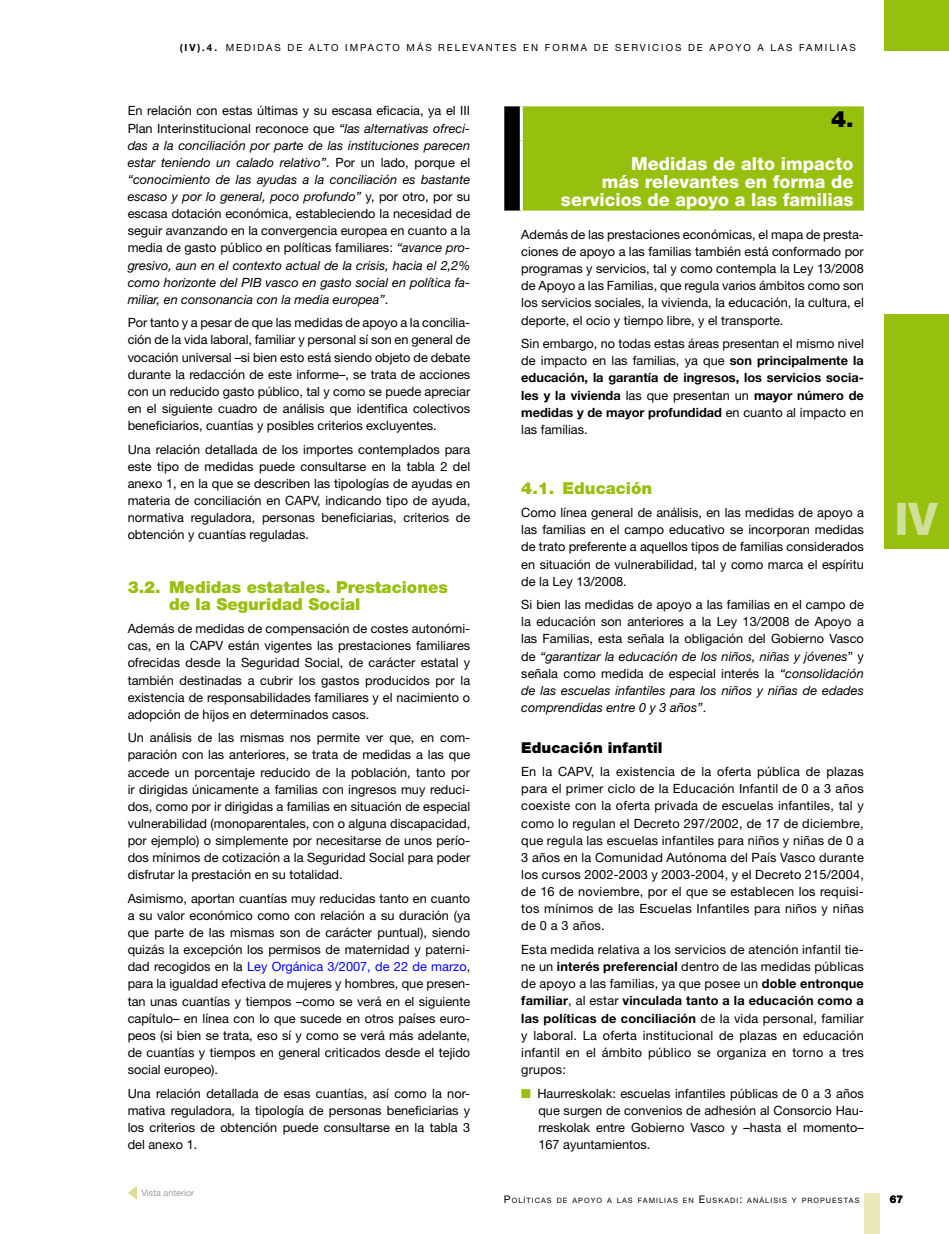
<style>
.page{position:relative;width:949px;height:1234px;background:#fff}
.page>*{position:absolute;margin:0;border:0;box-sizing:border-box;transform-origin:0 0}
.t1{font:800 45px "Helvetica Neue LT Std";color:#d0df99}
.t2{font:900 22.5px "Helvetica Neue LT Std";color:#000}
.t3{font:800 18px/18px "Helvetica Neue LT Std";color:#fff;text-align:right}
.t4{font:900 16.5px/17.1px "Helvetica Neue LT Std";color:#97bf0d}
.t5{font:900 15px "Helvetica Neue LT Std";color:#000}
.t6{font:12.75px/17.1px "Helvetica Neue LT Std";color:#000;text-align:justify}
.t7{font:italic 12.75px/17.1px "Helvetica Neue LT Std";color:#000;text-align:justify}
.t8{font:800 10.5px "Helvetica Neue LT Std";color:#000}
.t9{font:9.75px "Helvetica Neue LT Std";letter-spacing:.2em;color:#000}
.t10{font:700 9.75px "Helvetica Neue LT Std";color:#000}
.t11{font:9px "Helvetica Neue LT Std";color:#9c9e9f}
.t12{font:7.35px "Helvetica Neue LT Std";letter-spacing:.145em;color:#000}
.s1{font-weight:400}
.s2{font-style:normal}
.s3{color:#00f}
.s4{font-weight:700}
.s5{font-style:italic}
.s6{color:#97bf0d}
.s7{font-size:10.5px}
</style>
<div class="page">
<div style="left:504px;top:106px;width:359px;height:104px;background:#97bf0d"></div>
<hr style="left:519px;top:106px;width:3px;height:34px;background:#fff">
<hr style="left:519px;top:140px;width:3px;height:70px;background:#fff">
<div style="left:863px;top:1192px;width:16px;height:41px;background:#eae7ba"></div>
<div style="left:883px;top:0;width:65px;height:51px;background:#97bf0d"></div>
<div style="left:883px;top:315px;width:65px;height:234px;background:#97bf0d"></div>
<svg style="left:128px;top:1186px;width:9px;height:13px"></svg>
<p class="t10" style="left:180px;top:41px;width:48px">(IV).4. <span class="s1">MEDIDAS</span></p>
<p class="t9" style="left:287px;top:42px;width:8px">DE</p>
<p class="t9" style="left:309px;top:42px;width:9px">ALTO</p>
<p class="t9" style="left:345px;top:42px;width:32px">IM PACTO</p>
<p class="t9" style="left:406px;top:42px;width:9px">MÁS</p>
<p class="t9" style="left:438px;top:42px;width:9px">RELE</p>
<p class="t9" style="left:470px;top:42px;width:17px">VANTES</p>
<p class="t9" style="left:523px;top:42px;width:8px">EN</p>
<p class="t9" style="left:544px;top:42px;width:10px">FORMA</p>
<p class="t9" style="left:593px;top:42px;width:8px">DE</p>
<p class="t9" style="left:615px;top:42px;width:9px">SER</p>
<p class="t9" style="left:639px;top:42px;width:16px">VICIOS</p>
<p class="t9" style="left:687px;top:42px;width:8px">DE</p>
<p class="t9" style="left:709px;top:42px;width:26px">APOYO</p>
<p class="t9" style="left:757px;top:42px;width:21px">A LAS</p>
<p class="t9" style="left:798px;top:42px;width:8px">FAMILIAS</p>
<p class="t7" style="left:128px;top:102px;width:344px"><span class="s2">En relación con estas últimas y su escasa eficacia, ya el III Plan Interinstitucional reconoce que</span> “las alternativas ofreci&shy;das a la conciliación por parte de las instituciones parecen estar teniendo un calado relativo”<span class="s2">. Por un lado, porque el </span>“conocimiento de las ayudas a la conciliación es bastante escaso y por lo general, poco profundo” <span class="s2">y, por otro, por su escasa dotación económica, estableciendo la necesidad de seguir avanzando en la convergencia europea en cuanto a la media de gasto público en políticas familiares:</span> “avance pro&shy;gresivo, aun en el contexto actual de la crisis, hacia el 2,2% como horizonte del PIB vasco en gasto social en política fa&shy;miliar, en consonancia con la media europea”<span class="s2">.</span></p>
<p class="t6" style="left:128px;top:314px;width:344px">Por tanto y a pesar de que las medidas de apoyo a la concilia&shy;ción de la vida laboral, familiar y personal sí son en general de vocación universal –si bien esto está siendo objeto de debate durante la redacción de este informe–, se trata de acciones con un reducido gasto público, tal y como se puede apreciar en el siguiente cuadro de análisis que identifica colectivos beneficiarios, cuantías y posibles criterios excluyentes.</p>
<p class="t6" style="left:128px;top:440px;width:344px">Una relación detallada de los importes contemplados para este tipo de medidas puede consultarse en la tabla 2 del anexo 1, en la que se describen las tipologías de ayudas en materia de conciliación en CAPV, indicando tipo de ayuda, normativa reguladora, personas beneficiarias, criterios de obtención y cuantías reguladas.</p>
<p class="t4" style="left:169px;top:578px;width:280px;text-indent:-41px">3.2. Medidas estatales. Prestaciones de la Seguridad Social</p>
<p class="t6" style="left:128px;top:619px;width:344px">Además de medidas de compensación de costes autonómi&shy;cas, en la CAPV están vigentes las prestaciones familiares ofrecidas desde la Seguridad Social, de carácter estatal y también destinadas a cubrir los gastos producidos por la existencia de responsabilidades familiares y el nacimiento o adopción de hijos en determinados casos.</p>
<p class="t6" style="left:128px;top:728px;width:344px">Un análisis de las mismas nos permite ver que, en com&shy;paración con las anteriores, se trata de medidas a las que accede un porcentaje reducido de la población, tanto por ir dirigidas únicamente a familias con ingresos muy reduci&shy;dos, como por ir dirigidas a familias en situación de especial vulnerabilidad (monoparentales, con o alguna discapacidad, por ejemplo) o simplemente por necesitarse de unos perío&shy;dos mínimos de cotización a la Seguridad Social para poder disfrutar la prestación en su totalidad.</p>
<p class="t6" style="left:128px;top:889px;width:344px">Asimismo, aportan cuantías muy reducidas tanto en cuanto a su valor económico como con relación a su duración (ya que parte de las mismas son de carácter puntual), siendo quizás la excepción los permisos de maternidad y paterni&shy;dad recogidos en la <span class="s3">Ley Orgánica 3/2007, de 22 de marzo</span>, para la igualdad efectiva de mujeres y hombres, que presen&shy;tan unas cuantías y tiempos –como se verá en el siguiente capítulo– en línea con lo que sucede en otros países euro&shy;peos (si bien se trata, eso sí y como se verá más adelante, de cuantías y tiempos en general criticados desde el tejido social europeo).</p>
<p class="t6" style="left:128px;top:1083px;width:344px">Una relación detallada de esas cuantías, así como la nor&shy;mativa reguladora, la tipología de personas beneficiarias y los criterios de obtención puede consultarse en la tabla 3 del anexo 1.</p>
<h2 class="t2" style="left:830px;top:105px;width:24px">4.</h2>
<h3 class="t3" style="left:561px;top:155px;width:294px">Medidas de alto impacto<br>más relevantes en forma de servicios de apoyo a las familias</h3>
<p class="t6" style="left:521px;top:225px;width:344px">Además de las prestaciones económicas, el mapa de presta&shy;ciones de apoyo a las familias también está conformado por programas y servicios, tal y como contempla la Ley 13/2008 de Apoyo a las Familias, que regula varios ámbitos como son los servicios sociales, la vivienda, la educación, la cultura, el deporte, el ocio y tiempo libre, y el transporte.</p>
<p class="t6" style="left:521px;top:335px;width:344px">Sin embargo, no todas estas áreas presentan el mismo nivel de impacto en las familias, ya que <span class="s4">son principalmente la educación, la garantía de ingresos, los servicios socia&shy;les y la vivienda</span> las que presentan un <span class="s4">mayor número de medidas y de mayor profundidad</span> en cuanto al impacto en las familias.</p>
<p class="t4" style="left:521px;top:479px;width:132px">4.1. Educación</p>
<p class="t6" style="left:521px;top:503px;width:344px">Como línea general de análisis, en las medidas de apoyo a las familias en el campo educativo se incorporan medidas de trato preferente a aquellos tipos de familias considerados en situación de vulnerabilidad, tal y como marca el espíritu de la Ley 13/2008.</p>
<p class="t6" style="left:521px;top:595px;width:344px">Si bien las medidas de apoyo a las familias en el campo de la educación son anteriores a la Ley 13/2008 de Apoyo a las Familias, esta señala la obligación del Gobierno Vasco de <span class="s5">“garantizar la educación de los niños, niñas y jóvenes</span>” y señala como medida de especial interés la <span class="s5">“consolidación de las escuelas infantiles para los niños y niñas de edades comprendidas entre 0 y 3 años”</span>.</p>
<p class="t5" style="left:521px;top:738px;width:143px">Educación infantil</p>
<p class="t6" style="left:521px;top:762px;width:344px">En la CAPV, la existencia de la oferta pública de plazas para el primer ciclo de la Educación Infantil de 0 a 3 años coexiste con la oferta privada de escuelas infantiles, tal y como lo regulan el Decreto 297/2002, de 17 de diciembre, que regula las escuelas infantiles para niños y niñas de 0 a 3 años en la Comunidad Autónoma del País Vasco durante los cursos 2002-2003 y 2003-2004, y el Decreto 215/2004, de 16 de noviembre, por el que se establecen los requisi&shy;tos mínimos de las Escuelas Infantiles para niños y niñas de 0 a 3 años.</p>
<p class="t6" style="left:521px;top:940px;width:344px">Esta medida relativa a los servicios de atención infantil tie&shy;ne un <span class="s4">interés preferencial</span> dentro de las medidas públicas de apoyo a las familias, ya que posee un <span class="s4">doble entronque familiar</span>, al estar <span class="s4">vinculada tanto a la educación como a las políticas de conciliación</span> de la vida personal, familiar y laboral. La oferta institucional de plazas en educación infantil en el ámbito público se organiza en torno a tres grupos:</p>
<p class="t6" style="left:538px;top:1083px;width:327px;text-indent:-17px"><span class="s6">■</span> Haurreskolak: escuelas infantiles públicas de 0 a 3 años que surgen de convenios de adhesión al Consorcio Hau&shy;rreskolak entre Gobierno Vasco y –hasta el momento– 167 ayuntamientos.</p>
<h1 class="t1" style="left:894px;top:492px;width:45px">IV</h1>
<p class="t11" style="left:141px;top:1187px;width:54px">Vista anterior</p>
<p class="t12" style="left:503px;top:1195px;width:357px"><span class="s7">P</span>OLÍTICAS DE APOYO A LAS FAMILIAS EN <span class="s7">E</span> USKADI<span class="s7">:</span> ANÁLISIS Y PROPUESTAS</p>
<p class="t8" style="left:889px;top:1192px;width:15px">67</p>
</div>
